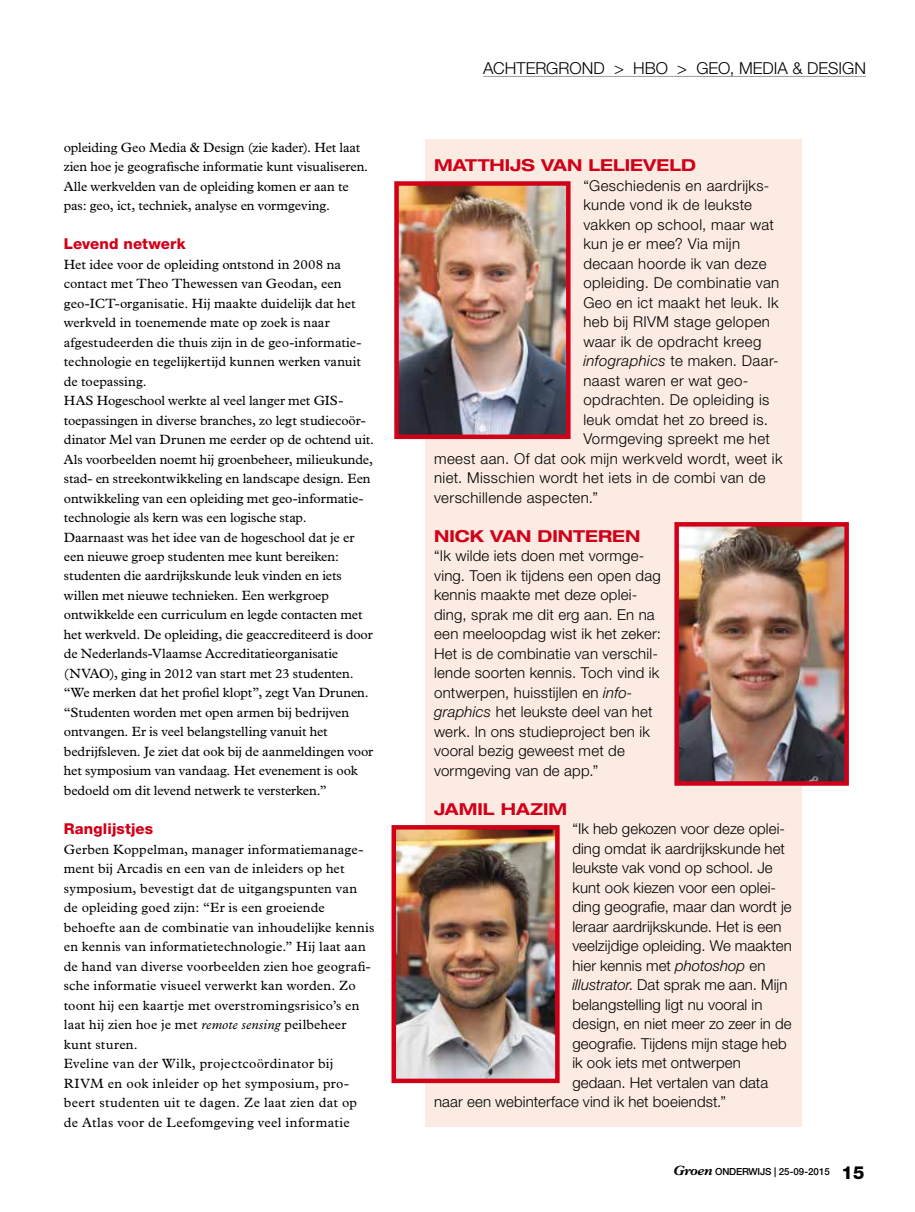
<style>
.page{position:relative;width:915px;height:1212px;background:#fff}
.page>*{position:absolute;margin:0;border:0;box-sizing:border-box;transform-origin:0 0}
.t1{font:700 expanded 16.5px "Helvetica Neue LT Std";color:#d10019}
.t2{font:300 16.5px "Helvetica Neue LT Std";color:#000}
.t3{font:300 15px/19.5px "Helvetica Neue LT Std";letter-spacing:.015em;color:#000}
.t4{font:800 15px "Helvetica Neue LT Std";letter-spacing:.01em;color:#d10019}
.t5{font:13.5px/19.5px "Plantin Std";color:#000}
.t6{font:500 9.75px "Helvetica Neue LT Std";letter-spacing:-.02em;color:#000}
.s1{font-style:italic}
.s2{font-family:"Plantin Std";font-weight:700;font-style:italic;font-size:13.5px}
.s3{font-weight:800;font-size:18px}
</style>
<div class="page">
<hr style="left:483px;top:76px;width:382px;height:1px;background:#9c9e9f">
<div style="left:425px;top:140px;width:376px;height:987px;background:#fbebe2"></div>
<img style="left:399px;top:186px;width:166px;height:248px">
<div style="left:394px;top:181px;width:176px;height:258px;border:4px solid #d10019"></div>
<img style="left:679px;top:527px;width:164px;height:254px">
<div style="left:674px;top:522px;width:174px;height:264px;border:4px solid #d10019"></div>
<img style="left:396px;top:830px;width:158px;height:248px">
<div style="left:391px;top:825px;width:168px;height:258px;border:4px solid #d10019"></div>
<p class="t5" style="left:64px;top:137px;width:306px">opleiding Geo Media &amp; Design (zie kader). Het laat zien hoe je geografische informatie kunt visualiseren.<br>Alle werkvelden van de opleiding komen er aan te pas: geo, ict, techniek, analyse en vormgeving.</p>
<p class="t4" style="left:64px;top:235px;width:123px">Levend netwerk</p>
<p class="t5" style="left:64px;top:254px;width:312px">Het idee voor de opleiding ontstond in 2008 na contact met Theo Thewessen van Geodan, een geo-ICT-organisatie. Hij maakte duidelijk dat het werkveld in toenemende mate op zoek is naar afgestudeerden die thuis zijn in de geo-informatie&shy;technologie en tegelijkertijd kunnen werken vanuit de toepassing.<br>HAS Hogeschool werkte al veel langer met GIS&shy;toepassingen in diverse branches, zo legt studiecoör&shy;dinator Mel van Drunen me eerder op de ochtend uit.<br>Als voorbeelden noemt hij groenbeheer, milieukunde, stad- en streekontwikkeling en landscape design. Een ontwikkeling van een opleiding met geo-informatie&shy;technologie als kern was een logische stap.<br>Daarnaast was het idee van de hogeschool dat je er een nieuwe groep studenten mee kunt bereiken: studenten die aardrijkskunde leuk vinden en iets willen met nieuwe technieken. Een werkgroep ontwikkelde een curriculum en legde contacten met het werkveld. De opleiding, die geaccrediteerd is door de Nederlands-Vlaamse Accreditatieorganisatie (NVAO), ging in 2012 van start met 23 studenten. “We merken dat het profiel klopt”, zegt Van Drunen. “Studenten worden met open armen bij bedrijven ontvangen. Er is veel belangstelling vanuit het bedrijfsleven. Je ziet dat ook bij de aanmeldingen voor het symposium van vandaag. Het evenement is ook bedoeld om dit levend netwerk te versterken.”</p>
<p class="t4" style="left:64px;top:820px;width:91px">Ranglijstjes</p>
<p class="t5" style="left:64px;top:839px;width:312px">Gerben Koppelman, manager informatiemanage&shy;ment bij Arcadis en een van de inleiders op het symposium, bevestigt dat de uitgangspunten van de opleiding goed zijn: “Er is een groeiende behoefte aan de combinatie van inhoudelijke kennis en kennis van informatietechnologie.” Hij laat aan de hand van diverse voorbeelden zien hoe geografi&shy;sche informatie visueel verwerkt kan worden. Zo toont hij een kaartje met overstromingsrisico’s en laat hij zien hoe je met <span class="s1">remote sensing</span> peilbeheer kunt sturen.<br>Eveline van der Wilk, projectcoördinator bij RIVM en ook inleider op het symposium, pro&shy;beert studenten uit te dagen. Ze laat zien dat op de Atlas voor de Leefomgeving veel informatie</p>
<p class="t2" style="left:483px;top:58px;width:384px">ACHTERGROND &gt; HBO &gt; GEO, MEDIA &amp; DESIGN</p>
<p class="t1" style="left:434px;top:155px;width:263px">MATTHIJS VAN LELIEVELD</p>
<p class="t3" style="left:583px;top:175px;width:187px">“Geschiedenis en aardrijks-</p>
<p class="t3" style="left:583px;top:195px;width:170px">kunde vond ik de leukste</p>
<p class="t3" style="left:583px;top:214px;width:192px">vakken op school, maar wat</p>
<p class="t3" style="left:583px;top:234px;width:158px">kun je er mee? Via mijn</p>
<p class="t3" style="left:583px;top:253px;width:185px">decaan hoorde ik van deze</p>
<p class="t3" style="left:583px;top:273px;width:197px">opleiding. De combinatie van</p>
<p class="t3" style="left:583px;top:292px;width:197px">Geo en ict maakt het leuk. Ik</p>
<p class="t3" style="left:583px;top:312px;width:188px">heb bij RIVM stage gelopen</p>
<p class="t3" style="left:583px;top:331px;width:179px">waar ik de opdracht kreeg</p>
<p class="t3" style="left:583px;top:351px;width:197px"><span class="s1">infographics</span> te maken. Daar-</p>
<p class="t3" style="left:583px;top:370px;width:167px">naast waren er wat geo-</p>
<p class="t3" style="left:583px;top:390px;width:187px">opdrachten. De opleiding is</p>
<p class="t3" style="left:583px;top:409px;width:186px">leuk omdat het zo breed is.</p>
<p class="t3" style="left:583px;top:429px;width:188px">Vormgeving spreekt me het</p>
<p class="t3" style="left:434px;top:448px;width:350px">meest aan. Of dat ook mijn werkveld wordt, weet ik</p>
<p class="t3" style="left:434px;top:468px;width:333px">niet. Misschien wordt het iets in de combi van de</p>
<p class="t3" style="left:434px;top:487px;width:165px">verschillende aspecten.”</p>
<p class="t1" style="left:434px;top:525px;width:208px">NICK VAN DINTEREN</p>
<p class="t3" style="left:434px;top:546px;width:228px">“Ik wilde iets doen met vormge&shy;ving. Toen ik tijdens een open dag kennis maakte met deze oplei&shy;ding, sprak me dit erg aan. En na een meeloopdag wist ik het zeker:<br>Het is de combinatie van verschil&shy;lende soorten kennis. Toch vind ik ontwerpen, huisstijlen en <span class="s1">info&shy;graphics</span> het leukste deel van het werk. In ons studieproject ben ik vooral bezig geweest met de vormgeving van de app.”</p>
<p class="t1" style="left:434px;top:798px;width:135px">JAMIL HAZIM</p>
<p class="t3" style="left:572px;top:819px;width:214px">“Ik heb gekozen voor deze oplei-</p>
<p class="t3" style="left:572px;top:838px;width:214px">ding omdat ik aardrijkskunde het</p>
<p class="t3" style="left:572px;top:858px;width:202px">leukste vak vond op school. Je</p>
<p class="t3" style="left:572px;top:877px;width:205px">kunt ook kiezen voor een oplei-</p>
<p class="t3" style="left:572px;top:897px;width:221px">ding geografie, maar dan wordt je</p>
<p class="t3" style="left:572px;top:916px;width:210px">leraar aardrijkskunde. Het is een</p>
<p class="t3" style="left:572px;top:936px;width:221px">veelzijdige opleiding. We maakten</p>
<p class="t3" style="left:572px;top:955px;width:194px">hier kennis met <span class="s1">photoshop</span> en</p>
<p class="t3" style="left:572px;top:975px;width:216px"><span class="s1">illustrator</span>. Dat sprak me aan. Mijn</p>
<p class="t3" style="left:572px;top:994px;width:191px">belangstelling ligt nu vooral in</p>
<p class="t3" style="left:572px;top:1014px;width:221px">design, en niet meer zo zeer in de</p>
<p class="t3" style="left:572px;top:1033px;width:216px">geografie. Tijdens mijn stage heb</p>
<p class="t3" style="left:572px;top:1053px;width:170px">ik ook iets met ontwerpen</p>
<p class="t3" style="left:572px;top:1072px;width:197px">gedaan. Het vertalen van data</p>
<p class="t3" style="left:434px;top:1092px;width:293px">naar een webinterface vind ik het boeiendst.”</p>
<p class="t6" style="left:673px;top:1166px;width:192px"><span class="s2">Groen</span> ONDERWIJS | 25-09-2015 <span class="s3">15</span></p>
</div>
